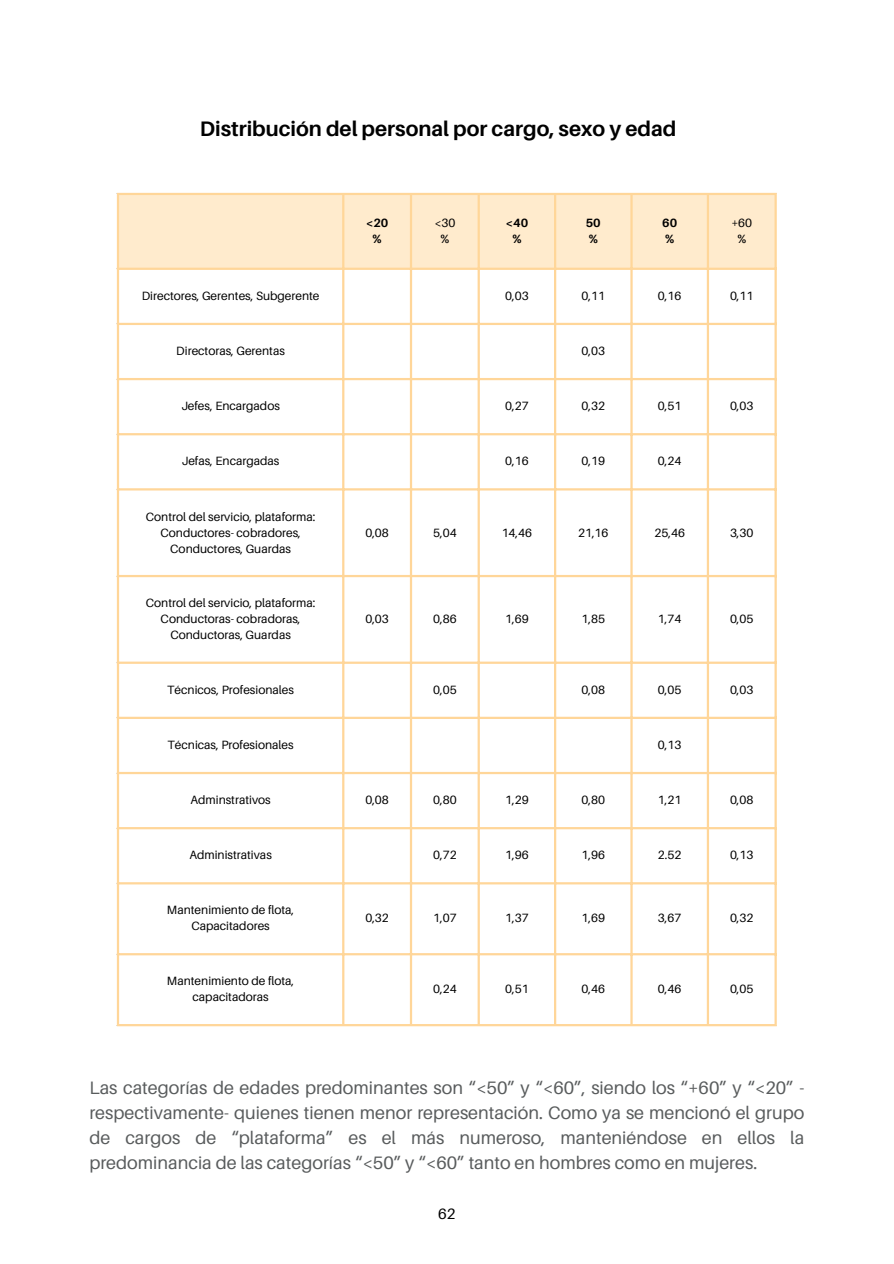
<style>
.page{position:relative;width:894px;height:1264px;background:#fff}
.page>*{position:absolute;margin:0;border:0;box-sizing:border-box;transform-origin:0 0}
.t1{font:700 21px "Aileron";color:#000}
.t2{font:18px/25px "Aileron";color:#595c5d;text-align:justify}
.t3{font:15px "Aileron";color:#000}
.t4{font:12px/16px "Aileron";color:#000;text-align:center}
.t5{font:700 12px "Aileron";color:#000}
</style>
<div class="page">
<div style="left:119px;top:195px;width:655px;height:73px;background:#ffebcd"></div>
<hr style="left:117px;top:195px;width:2px;height:829px;background:#ffd699">
<hr style="left:342px;top:195px;width:2px;height:829px;background:#ffd699">
<hr style="left:410px;top:195px;width:2px;height:829px;background:#ffd699">
<hr style="left:477px;top:195px;width:2px;height:829px;background:#ffd699">
<hr style="left:554px;top:195px;width:2px;height:829px;background:#ffd699">
<hr style="left:630px;top:195px;width:2px;height:829px;background:#ffd699">
<hr style="left:706px;top:195px;width:2px;height:829px;background:#ffd699">
<hr style="left:774px;top:195px;width:2px;height:829px;background:#ffd699">
<hr style="left:117px;top:193px;width:659px;height:2px;background:#ffd699">
<hr style="left:117px;top:268px;width:659px;height:2px;background:#ffd699">
<hr style="left:117px;top:323px;width:659px;height:2px;background:#ffd699">
<hr style="left:117px;top:378px;width:659px;height:2px;background:#ffd699">
<hr style="left:117px;top:433px;width:659px;height:2px;background:#ffd699">
<hr style="left:117px;top:488px;width:659px;height:2px;background:#ffd699">
<hr style="left:117px;top:575px;width:659px;height:2px;background:#ffd699">
<hr style="left:117px;top:661px;width:659px;height:3px;background:#ffd699">
<hr style="left:117px;top:716px;width:659px;height:3px;background:#ffd699">
<hr style="left:117px;top:772px;width:659px;height:2px;background:#ffd699">
<hr style="left:117px;top:827px;width:659px;height:2px;background:#ffd699">
<hr style="left:117px;top:882px;width:659px;height:2px;background:#ffd699">
<hr style="left:117px;top:953px;width:659px;height:2px;background:#ffd699">
<hr style="left:117px;top:1024px;width:659px;height:2px;background:#ffd699">
<p class="t1" style="left:200px;top:115px;width:478px">Distribución del personal por cargo, sexo y edad</p>
<h1 class="t5" style="left:366px;top:215px;width:24px">&lt;20</h1>
<p class="t5" style="left:372px;top:231px;width:11px">%</p>
<p class="t4" style="left:434px;top:215px;width:22px">&lt;30</p>
<p class="t4" style="left:440px;top:231px;width:10px">%</p>
<p class="t5" style="left:505px;top:215px;width:24px">&lt;40</p>
<p class="t5" style="left:512px;top:231px;width:11px">%</p>
<p class="t5" style="left:585px;top:215px;width:17px">50</p>
<p class="t5" style="left:588px;top:231px;width:11px">%</p>
<p class="t5" style="left:662px;top:215px;width:17px">60</p>
<p class="t5" style="left:665px;top:231px;width:11px">%</p>
<p class="t4" style="left:731px;top:215px;width:22px">+60</p>
<p class="t4" style="left:737px;top:231px;width:10px">%</p>
<p class="t4" style="left:142px;top:287px;width:179px">Directores, Gerentes, Subgerente</p>
<p class="t4" style="left:505px;top:287px;width:25px">0,03</p>
<p class="t4" style="left:581px;top:287px;width:25px">0,11</p>
<p class="t4" style="left:657px;top:287px;width:25px">0,16</p>
<p class="t4" style="left:729px;top:287px;width:25px">0,11</p>
<p class="t4" style="left:176px;top:342px;width:110px">Directoras, Gerentas</p>
<p class="t4" style="left:581px;top:342px;width:25px">0,03</p>
<p class="t4" style="left:181px;top:398px;width:100px">Jefes, Encargados</p>
<p class="t4" style="left:505px;top:398px;width:25px">0,27</p>
<p class="t4" style="left:581px;top:398px;width:25px">0,32</p>
<p class="t4" style="left:657px;top:398px;width:25px">0,51</p>
<p class="t4" style="left:729px;top:398px;width:25px">0,03</p>
<p class="t4" style="left:182px;top:453px;width:99px">Jefas, Encargadas</p>
<p class="t4" style="left:505px;top:453px;width:25px">0,16</p>
<p class="t4" style="left:581px;top:453px;width:25px">0,19</p>
<p class="t4" style="left:657px;top:453px;width:25px">0,24</p>
<p class="t4" style="left:146px;top:508px;width:171px">Control del servicio, plataforma:<br>Conductores- cobradores,<br>Conductores, Guardas</p>
<p class="t4" style="left:146px;top:594px;width:171px">Control del servicio, plataforma:<br>Conductoras- cobradoras,<br>Conductoras, Guardas</p>
<p class="t4" style="left:365px;top:524px;width:25px">0,08</p>
<p class="t4" style="left:433px;top:524px;width:25px">5,04</p>
<p class="t4" style="left:501px;top:524px;width:32px">14,46</p>
<p class="t4" style="left:578px;top:524px;width:32px">21,16</p>
<p class="t4" style="left:654px;top:524px;width:32px">25,46</p>
<p class="t4" style="left:729px;top:524px;width:25px">3,30</p>
<p class="t4" style="left:365px;top:610px;width:25px">0,03</p>
<p class="t4" style="left:433px;top:610px;width:25px">0,86</p>
<p class="t4" style="left:505px;top:610px;width:25px">1,69</p>
<p class="t4" style="left:581px;top:610px;width:25px">1,85</p>
<p class="t4" style="left:657px;top:610px;width:25px">1,74</p>
<p class="t4" style="left:729px;top:610px;width:25px">0,05</p>
<p class="t4" style="left:167px;top:681px;width:128px">Técnicos, Profesionales</p>
<p class="t4" style="left:433px;top:681px;width:25px">0,05</p>
<p class="t4" style="left:581px;top:681px;width:25px">0,08</p>
<p class="t4" style="left:657px;top:681px;width:25px">0,05</p>
<p class="t4" style="left:729px;top:681px;width:25px">0,03</p>
<p class="t4" style="left:167px;top:736px;width:127px">Técnicas, Profesionales</p>
<p class="t4" style="left:657px;top:736px;width:25px">0,13</p>
<p class="t4" style="left:190px;top:791px;width:82px">Adminstrativos</p>
<p class="t4" style="left:365px;top:791px;width:25px">0,08</p>
<p class="t4" style="left:433px;top:791px;width:25px">0,80</p>
<p class="t4" style="left:505px;top:791px;width:25px">1,29</p>
<p class="t4" style="left:581px;top:791px;width:25px">0,80</p>
<p class="t4" style="left:657px;top:791px;width:25px">1,21</p>
<p class="t4" style="left:729px;top:791px;width:25px">0,08</p>
<p class="t4" style="left:189px;top:846px;width:84px">Administrativas</p>
<p class="t4" style="left:433px;top:846px;width:25px">0,72</p>
<p class="t4" style="left:505px;top:846px;width:25px">1,96</p>
<p class="t4" style="left:581px;top:846px;width:25px">1,96</p>
<p class="t4" style="left:657px;top:846px;width:25px">2.52</p>
<p class="t4" style="left:729px;top:846px;width:25px">0,13</p>
<p class="t4" style="left:167px;top:902px;width:129px">Mantenimiento de flota,<br>Capacitadores</p>
<p class="t4" style="left:365px;top:910px;width:25px">0,32</p>
<p class="t4" style="left:433px;top:910px;width:25px">1,07</p>
<p class="t4" style="left:505px;top:910px;width:25px">1,37</p>
<p class="t4" style="left:581px;top:910px;width:25px">1,69</p>
<p class="t4" style="left:657px;top:910px;width:25px">3,67</p>
<p class="t4" style="left:729px;top:910px;width:25px">0,32</p>
<p class="t4" style="left:167px;top:972px;width:129px">Mantenimiento de flota, capacitadoras</p>
<p class="t4" style="left:433px;top:980px;width:25px">0,24</p>
<p class="t4" style="left:505px;top:980px;width:25px">0,51</p>
<p class="t4" style="left:581px;top:980px;width:25px">0,46</p>
<p class="t4" style="left:657px;top:980px;width:25px">0,46</p>
<p class="t4" style="left:729px;top:980px;width:25px">0,05</p>
<p class="t2" style="left:89px;top:1074px;width:716px">Las categorías de edades predominantes son “&lt;50” y “&lt;60”, siendo los “+60” y “&lt;20” - respectivamente- quienes tienen menor representación. Como ya se mencionó el grupo de cargos de “plataforma” es el más numeroso, manteniéndose en ellos la predominancia de las categorías “&lt;50” y “&lt;60” tanto en hombres como en mujeres.</p>
<p class="t3" style="left:438px;top:1203px;width:19px">62</p>
</div>
